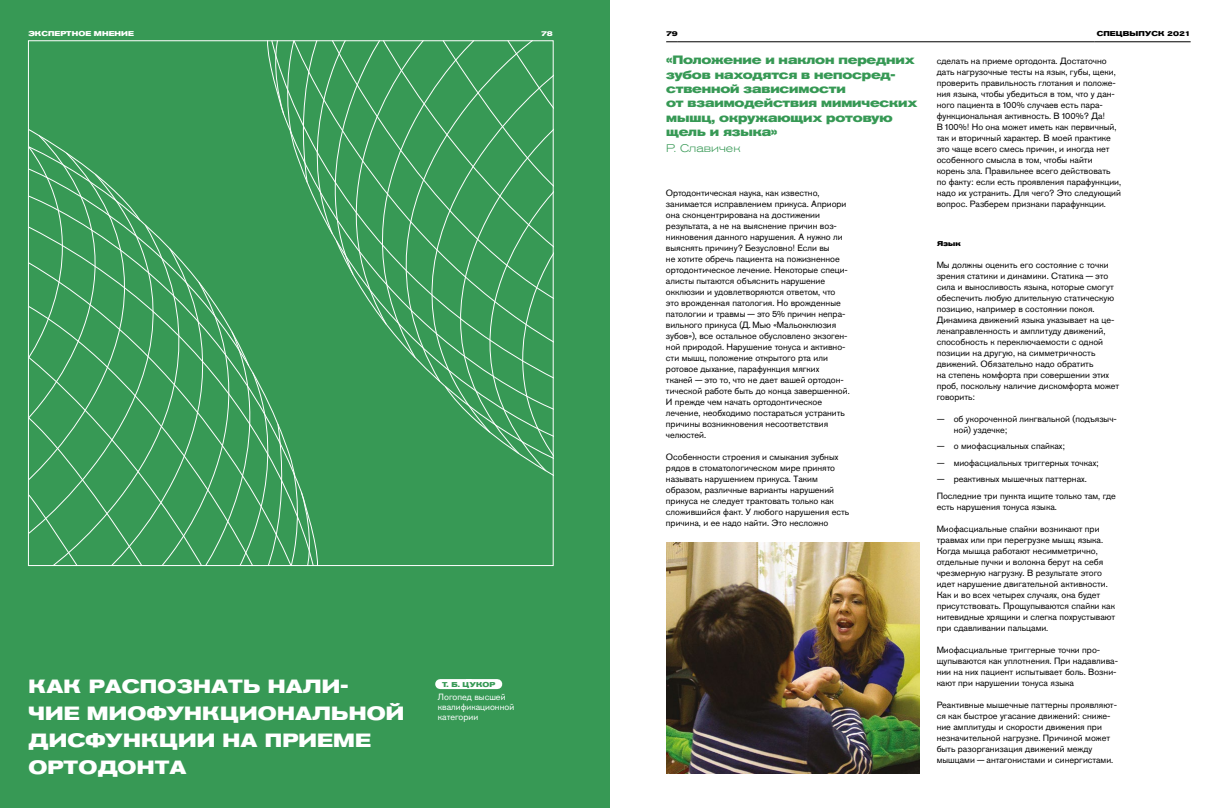
<style>
.page{position:relative;width:1219px;height:808px;background:#fff}
.page>*{position:absolute;margin:0;border:0;box-sizing:border-box;transform-origin:0 0}
.t1{font:700 expanded 19px/27px "Akzidenz Grotesk Pro";letter-spacing:.01em;color:#fff}
.t2{font:700 expanded 12px/14.4px "Akzidenz Grotesk Pro";letter-spacing:-.015em;color:#379955}
.t3{font:300 expanded 11px "Akzidenz Grotesk Pro";letter-spacing:.005em;color:#379955}
.t4{font:9px/11px "Akzidenz Grotesk Pro";color:#000}
.t5{font:9px/10px "Akzidenz Grotesk Pro";color:#fff}
.t6{font:700 expanded 7px "Akzidenz Grotesk Pro";letter-spacing:.005em;color:#000}
.t7{font:700 expanded 7px "Akzidenz Grotesk Pro";letter-spacing:.01em;color:#fff}
.t8{font:700 expanded 7px "Akzidenz Grotesk Pro";letter-spacing:.01em;color:#379955}
</style>
<div class="page">
<div style="left:0;top:0;width:609px;height:808px;background:#379955"></div>
<svg style="left:30px;top:42px;width:522px;height:522px"></svg>
<svg style="left:440px;top:679px;width:57px;height:10px"></svg>
<img style="left:666px;top:543px;width:254px;height:231px">
<svg style="left:666px;top:42px;width:12px;height:1px"></svg>
<hr style="left:678px;top:42px;width:416px;height:1px;background:#000">
<hr style="left:1094px;top:42px;width:97px;height:1px;background:#000">
<p class="t7" style="left:28px;top:29px;width:107px">ЭКСПЕРТНОЕ МНЕНИЕ</p>
<p class="t7" style="left:541px;top:29px;width:13px">78</p>
<p class="t6" style="left:666px;top:29px;width:13px">79</p>
<p class="t6" style="left:1097px;top:29px;width:95px">СПЕЦВЫПУСК 2021</p>
<h1 class="t1" style="left:28px;top:673px;width:377px">КАК РАСПОЗНАТЬ НАЛИ-<br>ЧИЕ МИОФУНКЦИОНАЛЬНОЙ<br>ДИСФУНКЦИИ НА ПРИЕМЕ<br>ОРТОДОНТА</h1>
<p class="t8" style="left:442px;top:679px;width:55px">Т. Б. ЦУКОР</p>
<p class="t5" style="left:438px;top:691px;width:78px">Логопед высшей квалификационной категории</p>
<h2 class="t2" style="left:666px;top:53px;width:253px">«Положение и наклон передних зубов находятся в непосред&shy;ственной зависимости<br>от взаимодействия мимических мышц, окружающих ротовую щель и языка»</h2>
<p class="t3" style="left:666px;top:141px;width:76px">Р. Славичек</p>
<p class="t4" style="left:666px;top:187px;width:185px">Ортодонтическая наука, как известно, занимается исправлением прикуса. Априори она сконцентрирована на достижении результата, а не на выяснение причин воз&shy;никновения данного нарушения. А нужно ли выяснять причину? Безусловно! Если вы<br>не хотите обречь пациента на пожизненное ортодонтическое лечение. Некоторые специ&shy;алисты пытаются объяснить нарушение окклюзии и удовлетворяются ответом, что это врожденная патология. Но врожденные патологии и травмы — это 5% причин непра&shy;вильного прикуса (Д. Мью «Мальокклюзия зубов»), все остальное обусловлено экзоген&shy;ной природой. Нарушение тонуса и активно&shy;сти мышц, положение открытого рта или ротовое дыхание, парафункция мягких<br>тканей — это то, что не дает вашей ортодон&shy;тической работе быть до конца завершенной.<br>И прежде чем начать ортодонтическое лечение, необходимо постараться устранить причины возникновения несоответствия челюстей.</p>
<p class="t4" style="left:666px;top:452px;width:185px">Особенности строения и смыкания зубных рядов в стоматологическом мире принято называть нарушением прикуса. Таким образом, различные варианты нарушений прикуса не следует трактовать только как сложившийся факт. У любого нарушения есть причина, и ее надо найти. Это несложно</p>
<p class="t4" style="left:937px;top:55px;width:186px">сделать на приеме ортодонта. Достаточно дать нагрузочные тесты на язык, губы, щеки, проверить правильность глотания и положе&shy;ния языка, чтобы убедиться в том, что у дан&shy;ного пациента в 100% случаев есть пара&shy;функциональная активность. В 100%? Да!<br>В 100%! Но она может иметь как первичный, так и вторичный характер. В моей практике это чаще всего смесь причин, и иногда нет особенного смысла в том, чтобы найти корень зла. Правильнее всего действовать по факту: если есть проявления парафункции, надо их устранить. Для чего? Это следующий вопрос. Разберем признаки парафункции.</p>
<p class="t6" style="left:937px;top:239px;width:26px">Язык</p>
<p class="t4" style="left:937px;top:259px;width:184px">Мы должны оценить его состояние с точки зрения статики и динамики. Статика — это сила и выносливость языка, которые смогут обеспечить любую длительную статическую позицию, например в состоянии покоя.<br>Динамика движений языка указывает на це&shy;ленаправленность и амплитуду движений, способность к переключаемости с одной позиции на другую, на симметричность движений. Обязательно надо обратить<br>на степень комфорта при совершении этих проб, поскольку наличие дискомфорта может говорить:</p>
<p class="t4" style="left:954px;top:413px;width:165px;text-indent:-17px">— об укороченной лингвальной (подъязыч&shy;ной) уздечке;</p>
<p class="t4" style="left:937px;top:441px;width:130px">— о миофасциальных спайках;</p>
<p class="t4" style="left:937px;top:457px;width:164px">— миофасциальных триггерных точках;</p>
<p class="t4" style="left:937px;top:471px;width:181px;line-height:16.5px">— реактивных мышечных паттернах.<br>Последние три пункта ищите только там, где</p>
<p class="t4" style="left:937px;top:501px;width:122px">есть нарушения тонуса языка.</p>
<p class="t4" style="left:937px;top:523px;width:180px">Миофасциальные спайки возникают при травмах или при перегрузке мышц языка.<br>Когда мышца работают несимметрично, отдельные пучки и волокна берут на себя чрезмерную нагрузку. В результате этого идет нарушение двигательной активности.<br>Как и во всех четырех случаях, она будет присутствовать. Прощупываются спайки как нитевидные хрящики и слегка похрустывают при сдавливании пальцами.</p>
<p class="t4" style="left:937px;top:644px;width:183px">Миофасциальные триггерные точки про&shy;щупываются как уплотнения. При надавлива&shy;нии на них пациент испытывает боль. Возни&shy;кают при нарушении тонуса языка</p>
<p class="t4" style="left:937px;top:699px;width:182px">Реактивные мышечные паттерны проявляют&shy;ся как быстрое угасание движений: сниже&shy;ние амплитуды и скорости движения при незначительной нагрузке. Причиной может быть разорганизация движений между мышцами — антагонистами и синергистами.</p>
</div>
